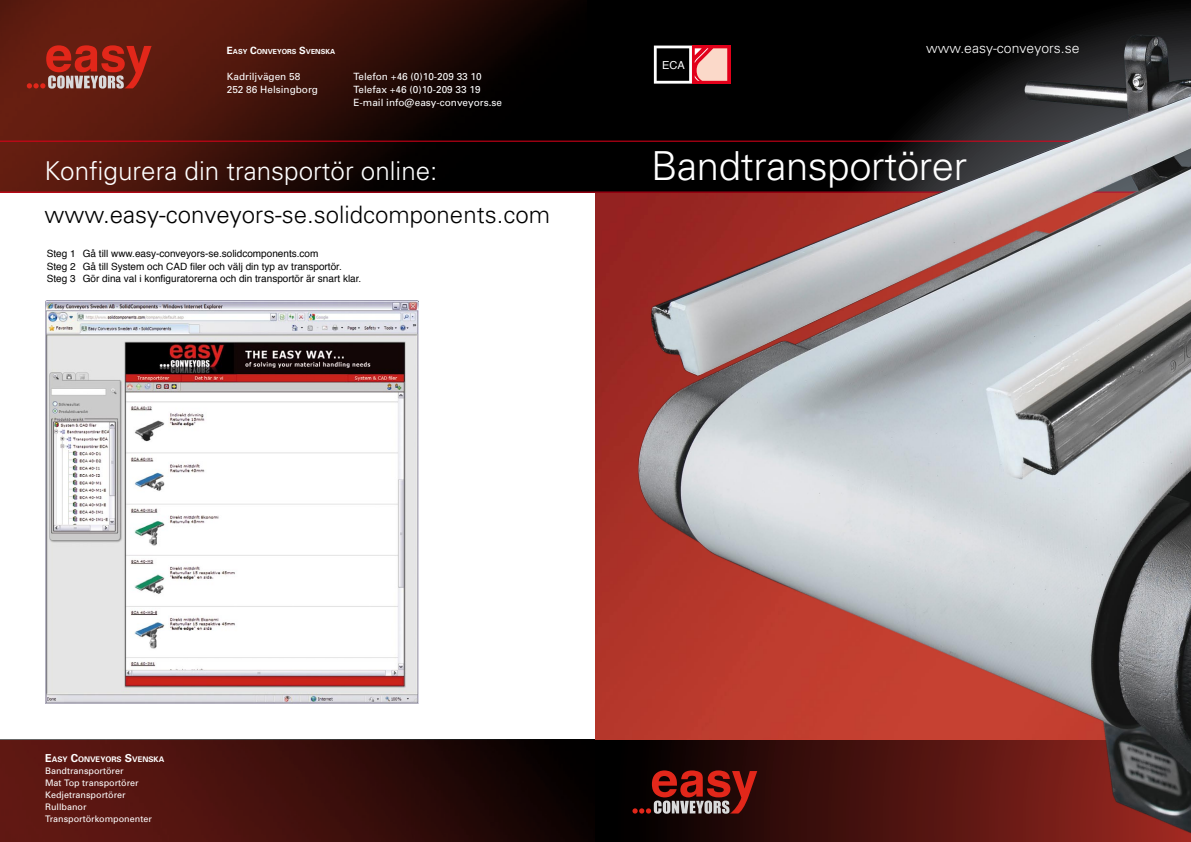
<style>
.page{position:relative;width:1191px;height:842px;background:#fff}
.page>*{position:absolute;margin:0;border:0;box-sizing:border-box;transform-origin:0 0}
.t1{font:300 40px "Univers";letter-spacing:-.01em;color:#fff}
.t2{font:300 26px "Univers";color:#fff}
.t3{font:300 24px "Univers";color:#000}
.t4{font:300 14px "Univers";color:#fff}
.t5{font:11px "Helvetica";color:#fff}
.t6{font:10px/12.4px "Helvetica";color:#000}
.t7{font:10px/13px "Univers";color:#fff}
.t8{font:9px/12px "Univers";color:#fff}
.t9{font:700 7.7px "Univers";color:#fff}
.t10{font:700 7px "Univers";color:#fff}
.s1{font-size:10px}
.s2{font-size:11px}
</style>
<div class="page">
<img style="left:0;top:740px;width:595px;height:102px">
<img style="left:0;top:0;width:595px;height:192px">
<svg style="left:27px;top:45px;width:125px;height:44px"></svg>
<hr style="left:0;top:192px;width:1191px;height:1px;background:#e2001a">
<hr style="left:0;top:141px;width:1191px;height:1px;background:#e2001a">
<img style="left:595px;top:0;width:596px;height:842px">
<img style="left:45px;top:301px;width:374px;height:402px">
<p class="t10" style="left:227px;top:47px;width:110px"><span class="s1">E</span>ASY <span class="s1">C</span>ONVEYORS <span class="s1">S</span>VENSKA</p>
<p class="t7" style="left:227px;top:70px;width:93px">Kadriljvägen 58<br>252 86 Helsingborg</p>
<p class="t7" style="left:353px;top:69px;width:150px">Telefon +46 (0)10-209 33 10<br>Telefax +46 (0)10-209 33 19<br>E-mail info@easy-conveyors.se</p>
<h2 class="t2" style="left:44px;top:155px;width:395px">Konfigurera din transportör online:</h2>
<h3 class="t3" style="left:44px;top:200px;width:507px">www.easy-conveyors-se.solidcomponents.com</h3>
<p class="t6" style="left:47px;top:247px;width:316px">Steg 1 Gå till www.easy-conveyors-se.solidcomponents.com<br>Steg 2 Gå till System och CAD filer och välj din typ av transportör.<br>Steg 3 Gör dina val i konfiguratorerna och din transportör är snart klar.</p>
<p class="t5" style="left:662px;top:56px;width:24px">ECA</p>
<h3 class="t4" style="left:926px;top:39px;width:155px">www.easy-conveyors.se</h3>
<h1 class="t1" style="left:651px;top:142px;width:317px">Bandtransportörer</h1>
<p class="t9" style="left:45px;top:754px;width:121px"><span class="s2">E</span>ASY <span class="s2">C</span>ONVEYORS <span class="s2">S</span>VENSKA</p>
<p class="t8" style="left:45px;top:765px;width:108px">Bandtransportörer<br>Mat Top transportörer<br>Kedjetransportörer<br>Rullbanor<br>Transportörkomponenter</p>
</div>
